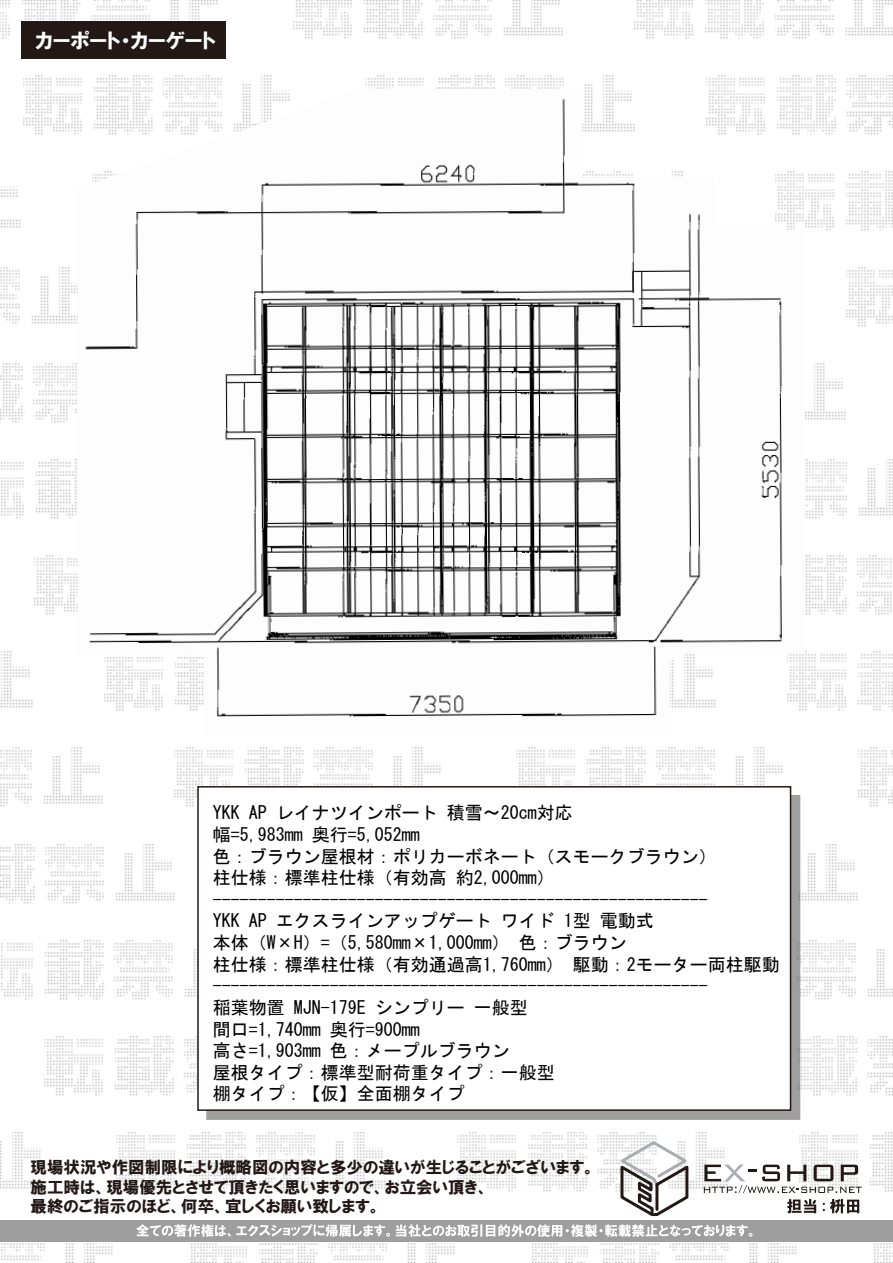
<style>
.page{position:relative;width:893px;height:1263px;background:#fff}
.page>*{position:absolute;margin:0;border:0;box-sizing:border-box;transform-origin:0 0}
.t1{font:21px "HGP Soei Kakugothic UB";color:#fff}
.t2{font:18px/21.6px "MS Gothic";color:#000}
.t3{font:16.5px/19.8px "HGP Soei Kakugothic UB";color:#221815}
</style>
<div class="page">
<img style="left:0;top:0;width:222px;height:39px">
<img style="left:293px;top:0;width:270px;height:39px">
<img style="left:635px;top:0;width:258px;height:39px">
<img style="left:24px;top:75px;width:248px;height:60px">
<img style="left:365px;top:75px;width:249px;height:14px">
<img style="left:707px;top:75px;width:186px;height:60px">
<img style="left:0;top:186px;width:21px;height:42px">
<img style="left:805px;top:171px;width:88px;height:60px">
<img style="left:0;top:267px;width:78px;height:57px">
<img style="left:846px;top:267px;width:47px;height:60px">
<img style="left:0;top:363px;width:77px;height:60px">
<img style="left:805px;top:363px;width:41px;height:57px">
<img style="left:1px;top:459px;width:77px;height:60px">
<img style="left:806px;top:459px;width:87px;height:60px">
<img style="left:34px;top:555px;width:44px;height:60px">
<img style="left:805px;top:555px;width:87px;height:60px">
<img style="left:0;top:651px;width:33px;height:57px">
<img style="left:805px;top:651px;width:88px;height:60px">
<img style="left:0;top:747px;width:103px;height:60px">
<img style="left:175px;top:747px;width:266px;height:60px">
<img style="left:858px;top:747px;width:35px;height:60px">
<img style="left:516px;top:747px;width:267px;height:39px">
<img style="left:0;top:844px;width:175px;height:60px">
<img style="left:800px;top:841px;width:58px;height:63px">
<img style="left:1px;top:940px;width:196px;height:60px">
<img style="left:800px;top:937px;width:93px;height:63px">
<img style="left:45px;top:1036px;width:152px;height:60px">
<img style="left:800px;top:1033px;width:93px;height:63px">
<img style="left:0;top:1132px;width:44px;height:57px">
<img style="left:116px;top:1132px;width:270px;height:60px">
<img style="left:800px;top:1132px;width:93px;height:60px">
<img style="left:458px;top:1132px;width:267px;height:60px">
<img style="left:0;top:1241px;width:117px;height:22px">
<img style="left:188px;top:1241px;width:270px;height:22px">
<img style="left:872px;top:1241px;width:21px;height:22px">
<img style="left:530px;top:1241px;width:270px;height:22px">
<img style="left:78px;top:89px;width:727px;height:628px">
<svg style="left:616px;top:1139px;width:75px;height:78px"></svg>
<svg style="left:704px;top:1164px;width:158px;height:29px"></svg>
<div style="left:22px;top:22px;width:204px;height:37px;background:#221815"></div>
<div style="left:0;top:1220px;width:893px;height:21px;background:#9e9e9f"></div>
<svg style="left:136px;top:1224px;width:254px;height:13px"></svg>
<svg style="left:396px;top:1224px;width:356px;height:13px"></svg>
<div style="left:207px;top:796px;width:593px;height:323px;background:#9f9fa0"></div>
<div style="left:198px;top:787px;width:592px;height:323px;background:#fff"></div>
<div style="left:197px;top:786px;width:594px;height:325px;border:2px solid #221815"></div>
<svg style="left:787px;top:1199px;width:29px;height:14px"></svg>
<svg style="left:823px;top:1199px;width:36px;height:14px"></svg>
<p class="t1" style="left:35px;top:30px;width:182px">カーポート・カーゲート</p>
<p class="t2" style="left:213px;top:802px;width:568px">YKK AP レイナツインポート 積雪～20cm対応<br>幅=5,983mm 奥行=5,052mm<br>色：ブラウン屋根材：ポリカーボネート（スモークブラウン）<br>柱仕様：標準柱仕様（有効高 約2,000mm）-------------------------------------------------------<br>YKK AP エクスラインアップゲート ワイド 1型 電動式<br>本体（W×H）=（5,580mm×1,000mm） 色：ブラウン<br>柱仕様：標準柱仕様（有効通過高1,760mm） 駆動：2モーター両柱駆動-------------------------------------------------------<br>稲葉物置 MJN-179E シンプリー 一般型<br>間口=1,740mm 奥行=900mm<br>高さ=1,903mm 色：メープルブラウン<br>屋根タイプ：標準型耐荷重タイプ：一般型<br>棚タイプ：【仮】全面棚タイプ</p>
<p class="t3" style="left:31px;top:1157px;width:566px">現場状況や作図制限により概略図の内容と多少の違いが生じることがございます。施工時は、現場優先とさせて頂きたく思いますので、お立会い頂き、<br>最終のご指示のほど、何卒、宜しくお願い致します。</p>
</div>
